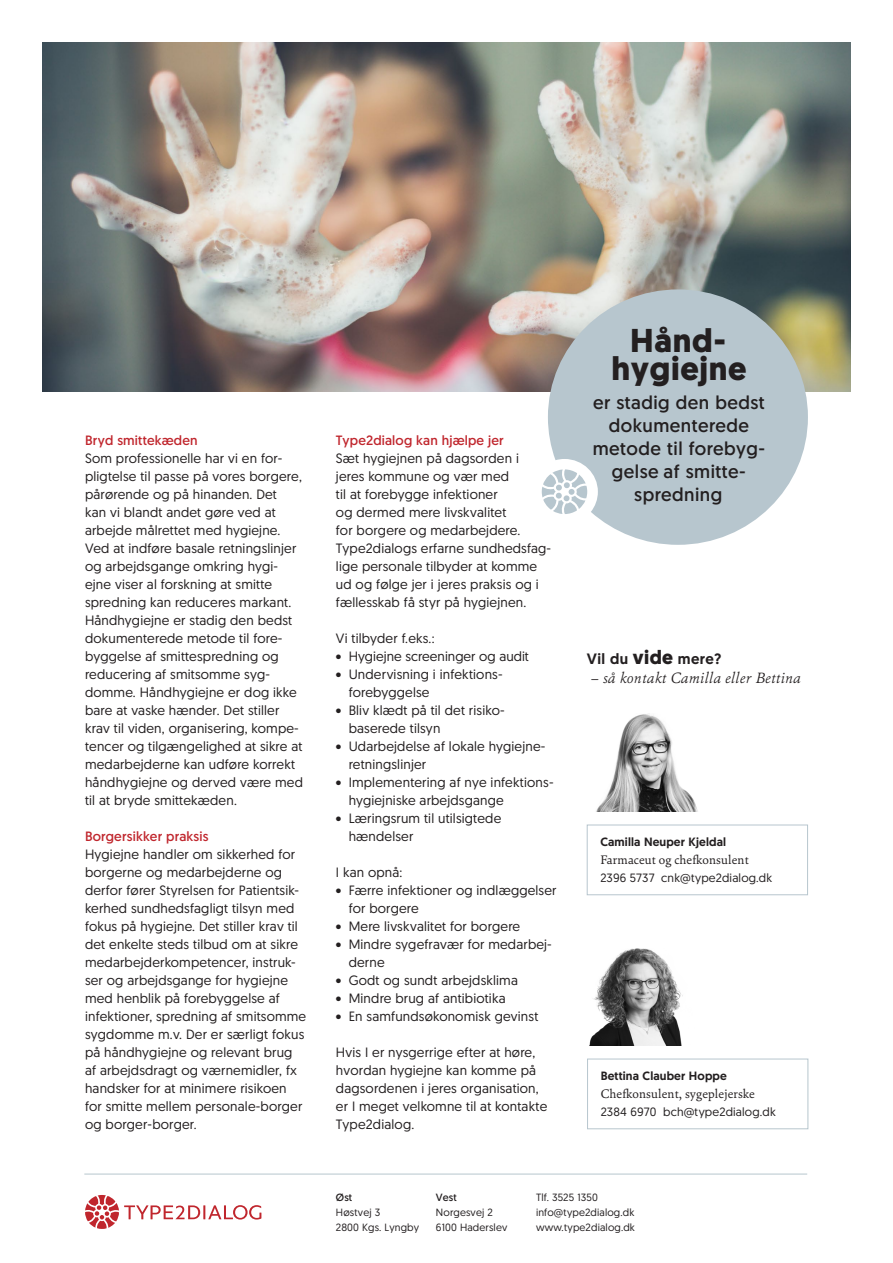
<style>
.page{position:relative;width:893px;height:1263px;background:#fff}
.page>*{position:absolute;margin:0;border:0;box-sizing:border-box;transform-origin:0 0}
.t1{font:700 33px/28.5px "Geomanist";letter-spacing:.02em;color:#231f20;text-align:center}
.t2{font:18.75px/23px "Geomanist";letter-spacing:.025em;color:#231f20;text-align:center}
.t3{font:italic 300 15px "Cala";letter-spacing:.02em;color:#231f20}
.t4{font:500 15px "Geomanist";letter-spacing:.025em;color:#231f20}
.t5{font:13.5px/18px "Geomanist";letter-spacing:.015em;color:#231f20}
.t6{font:13.5px "Geomanist";letter-spacing:.015em;color:#c0262d}
.t7{font:12.3px "Cala";letter-spacing:.01em;color:#231f20}
.t8{font:12px "Geomanist";letter-spacing:.015em;color:#231f20}
.t9{font:500 12px "Geomanist";letter-spacing:.01em;color:#231f20}
.t10{font:10.5px/15px "Geomanist";letter-spacing:.015em;color:#231f20}
.t11{font:10.5px "Geomanist";letter-spacing:.015em;color:#231f20}
.s1{font-weight:700;font-size:19.5px}
</style>
<div class="page">
<svg style="left:85px;top:1195px;width:176px;height:34px"></svg>
<hr style="left:84px;top:1174px;width:723px;height:1px;background:#b7c6ce">
<img style="left:589px;top:948px;width:94px;height:98px">
<img style="left:43px;top:43px;width:807px;height:348px">
<div style="left:587px;top:1059px;width:221px;height:70px;border:1px solid #b7c6ce"></div>
<svg style="left:542px;top:289px;width:266px;height:256px;fill:#b7c6ce"></svg>
<img style="left:596px;top:714px;width:102px;height:98px">
<div style="left:587px;top:825px;width:221px;height:70px;border:1px solid #b7c6ce"></div>
<p class="t6" style="left:85px;top:432px;width:114px">Bryd smittekæden</p>
<p class="t5" style="left:85px;top:449px;width:219px">Som professionelle har vi en for&shy;pligtelse til passe på vores borgere, pårørende og på hinanden. Det<br>kan vi blandt andet gøre ved at arbejde målrettet med hygiejne.<br>Ved at indføre basale retningslinjer og arbejdsgange omkring hygi&shy;ejne viser al forskning at smitte spredning kan reduceres markant.<br>Håndhygiejne er stadig den bedst dokumenterede metode til fore&shy;byggelse af smittespredning og reducering af smitsomme syg&shy;domme. Håndhygiejne er dog ikke bare at vaske hænder. Det stiller krav til viden, organisering, kompe&shy;tencer og tilgængelighed at sikre at medarbejderne kan udføre korrekt håndhygiejne og derved være med til at bryde smittekæden.</p>
<p class="t6" style="left:85px;top:827px;width:125px">Borgersikker praksis</p>
<p class="t5" style="left:85px;top:845px;width:223px">Hygiejne handler om sikkerhed for borgerne og medarbejderne og derfor fører Styrelsen for Patientsik&shy;kerhed sundhedsfagligt tilsyn med fokus på hygiejne. Det stiller krav til det enkelte steds tilbud om at sikre medarbejderkompetencer, instruk&shy;ser og arbejdsgange for hygiejne med henblik på forebyggelse af infektioner, spredning af smitsomme sygdomme m.v. Der er særligt fokus på håndhygiejne og relevant brug af arbejdsdragt og værnemidler, fx handsker for at minimere risikoen for smitte mellem personale-borger og borger-borger.</p>
<p class="t6" style="left:336px;top:431px;width:169px">Type2dialog kan hjælpe jer</p>
<p class="t5" style="left:336px;top:449px;width:217px">Sæt hygiejnen på dagsorden i<br>jeres kommune og vær med<br>til at forebygge infektioner<br>og dermed mere livskvalitet<br>for borgere og medarbejdere.<br>Type2dialogs erfarne sundhedsfag&shy;lige personale tilbyder at komme ud og følge jer i jeres praksis og i fællesskab få styr på hygiejnen.</p>
<p class="t5" style="left:336px;top:629px;width:100px">Vi tilbyder f.eks.:</p>
<p class="t5" style="left:336px;top:647px;width:195px">• Hygiejne screeninger og audit</p>
<p class="t5" style="left:349px;top:665px;width:155px;text-indent:-13px">• Undervisning i infektions&shy;forebyggelse</p>
<p class="t5" style="left:349px;top:701px;width:157px;text-indent:-13px">• Bliv klædt på til det risiko&shy;baserede tilsyn</p>
<p class="t5" style="left:349px;top:737px;width:198px;text-indent:-13px">• Udarbejdelse af lokale hygiejne&shy;retningslinjer</p>
<p class="t5" style="left:349px;top:773px;width:206px;text-indent:-13px">• Implementering af nye infektions&shy;hygiejniske arbejdsgange</p>
<p class="t5" style="left:349px;top:809px;width:154px;text-indent:-13px">• Læringsrum til utilsigtede hændelser</p>
<p class="t5" style="left:336px;top:863px;width:68px">I kan opnå:</p>
<p class="t5" style="left:349px;top:881px;width:209px;text-indent:-13px">• Færre infektioner og indlæggelser for borgere</p>
<p class="t5" style="left:336px;top:917px;width:186px">• Mere livskvalitet for borgere</p>
<p class="t5" style="left:349px;top:935px;width:205px;text-indent:-13px">• Mindre sygefravær for medarbej&shy;derne</p>
<p class="t5" style="left:336px;top:971px;width:183px">• Godt og sundt arbejdsklima</p>
<p class="t5" style="left:336px;top:989px;width:171px">• Mindre brug af antibiotika</p>
<p class="t5" style="left:336px;top:1007px;width:204px">• En samfundsøkonomisk gevinst</p>
<p class="t5" style="left:336px;top:1043px;width:213px">Hvis I er nysgerrige efter at høre, hvordan hygiejne kan komme på dagsordenen i jeres organisation, er I meget velkomne til at kontakte<br>Type2dialog.</p>
<h1 class="t1" style="left:611px;top:326px;width:137px">Hånd&shy;hygiejne</h1>
<h2 class="t2" style="left:593px;top:390px;width:174px">er stadig den bedst dokumenterede metode til forebyg&shy;gelse af smitte&shy;spredning</h2>
<p class="t4" style="left:587px;top:648px;width:136px">Vil du <span class="s1">vide</span> mere?</p>
<p class="t3" style="left:591px;top:669px;width:212px">– så kontakt Camilla eller Bettina</p>
<p class="t9" style="left:600px;top:834px;width:127px">Camilla Neuper Kjeldal</p>
<p class="t7" style="left:600px;top:852px;width:150px">Farmaceut og chefkonsulent</p>
<p class="t8" style="left:600px;top:870px;width:173px">2396 5737 cnk@type2dialog.dk</p>
<p class="t9" style="left:601px;top:1068px;width:128px">Bettina Clauber Hoppe</p>
<p class="t7" style="left:601px;top:1086px;width:156px">Chefkonsulent, sygeplejerske</p>
<p class="t8" style="left:601px;top:1104px;width:177px">2384 6970 bch@type2dialog.dk</p>
<p class="t11" style="left:336px;top:1190px;width:18px">Øst</p>
<p class="t10" style="left:336px;top:1204px;width:85px">Høstvej 3<br>2800 Kgs. Lyngby</p>
<p class="t11" style="left:436px;top:1190px;width:22px">Vest</p>
<p class="t10" style="left:436px;top:1204px;width:73px">Norgesvej 2<br>6100 Haderslev</p>
<p class="t10" style="left:536px;top:1189px;width:100px">Tlf. 3525 1350 info@type2dialog.dk www.type2dialog.dk</p>
</div>
